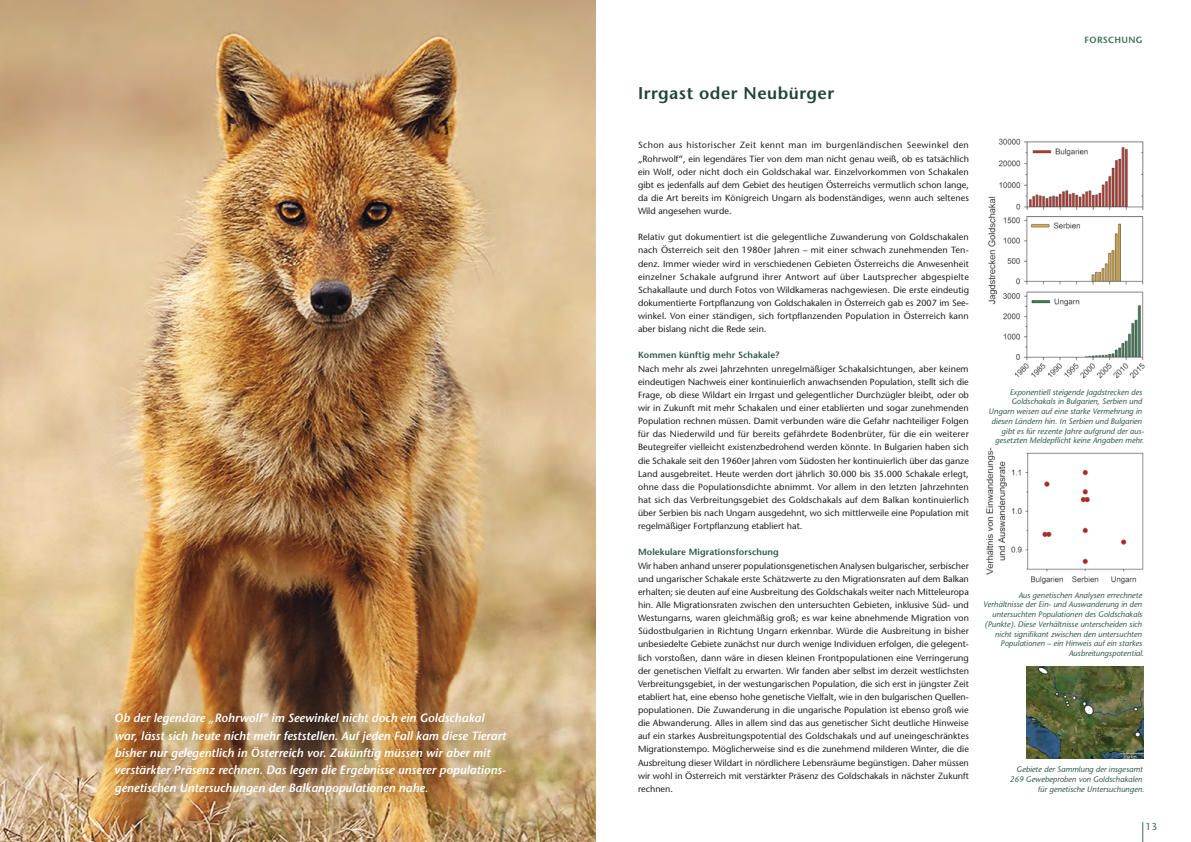
<style>
.page{position:relative;width:1191px;height:842px;background:#fff}
.page>*{position:absolute;margin:0;border:0;box-sizing:border-box;transform-origin:0 0}
.t1{font:600 17px "Stone Sans Std";letter-spacing:.03em;color:#1f4437}
.t2{font:italic 600 12px/17.3px "Stone Sans Std";color:#fff}
.t3{font:500 10px "Stone Sans Std";color:#3d6f55}
.t4{font:500 9px/13.1px "Stone Sans Std";color:#1d1e1f;text-align:justify}
.t5{font:600 9px "Stone Sans Std";letter-spacing:.01em;color:#2c5746}
.t6{font:600 9px "Stone Sans Std";letter-spacing:.04em;color:#3d6f55}
.t7{font:italic 500 8px/9.8px "Stone Sans Std";color:#2c5746;text-align:right}
</style>
<div class="page">
<svg style="left:1142px;top:822px;width:1px;height:20px"></svg>
<img style="left:0;top:0;width:595px;height:842px">
<img style="left:988px;top:138px;width:157px;height:241px">
<img style="left:1026px;top:666px;width:117px;height:92px">
<img style="left:986px;top:447px;width:158px;height:137px">
<div style="left:93px;top:691px;width:435px;height:126px;background:#1d1e1f;opacity:.5"></div>
<p class="t2" style="left:114px;top:710px;width:393px">Ob der legendäre „Rohrwolf“ im Seewinkel nicht doch ein Goldschakal war, lässt sich heute nicht mehr feststellen. Auf jeden Fall kam diese Tierart bisher nur gelegentlich in Österreich vor. Zukünftig müssen wir aber mit verstärkter Präsenz rechnen. Das legen die Ergebnisse unserer populations&shy;genetischen Untersuchungen der Balkanpopulationen nahe.</p>
<p class="t6" style="left:1084px;top:34px;width:60px">FORSCHUNG</p>
<h1 class="t1" style="left:638px;top:83px;width:198px">Irrgast oder Neubürger</h1>
<p class="t4" style="left:638px;top:139px;width:332px">Schon aus historischer Zeit kennt man im burgenländischen Seewinkel den „Rohrwolf“, ein legendäres Tier von dem man nicht genau weiß, ob es tatsächlich ein Wolf, oder nicht doch ein Goldschakal war. Einzelvorkommen von Schakalen gibt es jedenfalls auf dem Gebiet des heutigen Österreichs vermutlich schon lange, da die Art bereits im Königreich Ungarn als bodenständiges, wenn auch seltenes Wild angesehen wurde.</p>
<p class="t4" style="left:638px;top:231px;width:332px">Relativ gut dokumentiert ist die gelegentliche Zuwanderung von Goldschakalen nach Österreich seit den 1980er Jahren – mit einer schwach zunehmenden Ten&shy;denz. Immer wieder wird in verschiedenen Gebieten Österreichs die Anwesenheit einzelner Schakale aufgrund ihrer Antwort auf über Lautsprecher abgespielte Schakallaute und durch Fotos von Wildkameras nachgewiesen. Die erste eindeutig dokumentierte Fortpflanzung von Goldschakalen in Österreich gab es 2007 im See&shy;winkel. Von einer ständigen, sich fortpflanzenden Population in Österreich kann aber bislang nicht die Rede sein.</p>
<p class="t5" style="left:638px;top:350px;width:143px">Kommen künftig mehr Schakale?</p>
<p class="t4" style="left:638px;top:362px;width:332px">Nach mehr als zwei Jahrzehnten unregelmäßiger Schakalsichtungen, aber keinem eindeutigen Nachweis einer kontinuierlich anwachsenden Population, stellt sich die Frage, ob diese Wildart ein Irrgast und gelegentlicher Durchzügler bleibt, oder ob wir in Zukunft mit mehr Schakalen und einer etablierten und sogar zunehmenden Population rechnen müssen. Damit verbunden wäre die Gefahr nachteiliger Folgen für das Niederwild und für bereits gefährdete Bodenbrüter, für die ein weiterer Beutegreifer vielleicht existenzbedrohend werden könnte. In Bulgarien haben sich die Schakale seit den 1960er Jahren vom Südosten her kontinuierlich über das ganze Land ausgebreitet. Heute werden dort jährlich 30.000 bis 35.000 Schakale erlegt, ohne dass die Populationsdichte abnimmt. Vor allem in den letzten Jahrzehnten hat sich das Verbreitungsgebiet des Goldschakals auf dem Balkan kontinuierlich über Serbien bis nach Ungarn ausgedehnt, wo sich mittlerweile eine Population mit regelmäßiger Fortpflanzung etabliert hat.</p>
<p class="t5" style="left:638px;top:547px;width:142px">Molekulare Migrationsforschung</p>
<p class="t4" style="left:638px;top:559px;width:332px">Wir haben anhand unserer populationsgenetischen Analysen bulgarischer, serbischer und ungarischer Schakale erste Schätzwerte zu den Migrationsraten auf dem Balkan erhalten; sie deuten auf eine Ausbreitung des Goldschakals weiter nach Mitteleuropa hin. Alle Migrationsraten zwischen den untersuchten Gebieten, inklusive Süd- und Westungarns, waren gleichmäßig groß; es war keine abnehmende Migration von Südostbulgarien in Richtung Ungarn erkennbar. Würde die Ausbreitung in bisher unbesiedelte Gebiete zunächst nur durch wenige Individuen erfolgen, die gelegent&shy;lich vorstoßen, dann wäre in diesen kleinen Frontpopulationen eine Verringerung der genetischen Vielfalt zu erwarten. Wir fanden aber selbst im derzeit westlichsten Verbreitungsgebiet, in der westungarischen Population, die sich erst in jüngster Zeit etabliert hat, eine ebenso hohe genetische Vielfalt, wie in den bulgarischen Quellen&shy;populationen. Die Zuwanderung in die ungarische Population ist ebenso groß wie die Abwanderung. Alles in allem sind das aus genetischer Sicht deutliche Hinweise auf ein starkes Ausbreitungspotential des Goldschakals und auf uneingeschränktes Migrationstempo. Möglicherweise sind es die zunehmend milderen Winter, die die Ausbreitung dieser Wildart in nördlichere Lebensräume begünstigen. Daher müssen wir wohl in Österreich mit verstärkter Präsenz des Goldschakals in nächster Zukunft rechnen.</p>
<p class="t7" style="left:988px;top:387px;width:157px">Exponentiell steigende Jagdstrecken des Goldschakals in Bulgarien, Serbien und Ungarn weisen auf eine starke Vermehrung in diesen Ländern hin. In Serbien und Bulgarien gibt es für rezente Jahre aufgrund der aus&shy;gesetzten Meldepflicht keine Angaben mehr.</p>
<p class="t7" style="left:983px;top:590px;width:162px">Aus genetischen Analysen errechnete Verhältnisse der Ein- und Auswanderung in den untersuchten Populationen des Goldschakals (Punkte). Diese Verhältnisse unterscheiden sich nicht signifikant zwischen den untersuchten Populationen – ein Hinweis auf ein starkes Ausbreitungspotential.</p>
<p class="t7" style="left:1010px;top:765px;width:136px">Gebiete der Sammlung der insgesamt<br>269 Gewebeproben von Goldschakalen für genetische Untersuchungen.</p>
<p class="t3" style="left:1145px;top:820px;width:13px">13</p>
</div>
